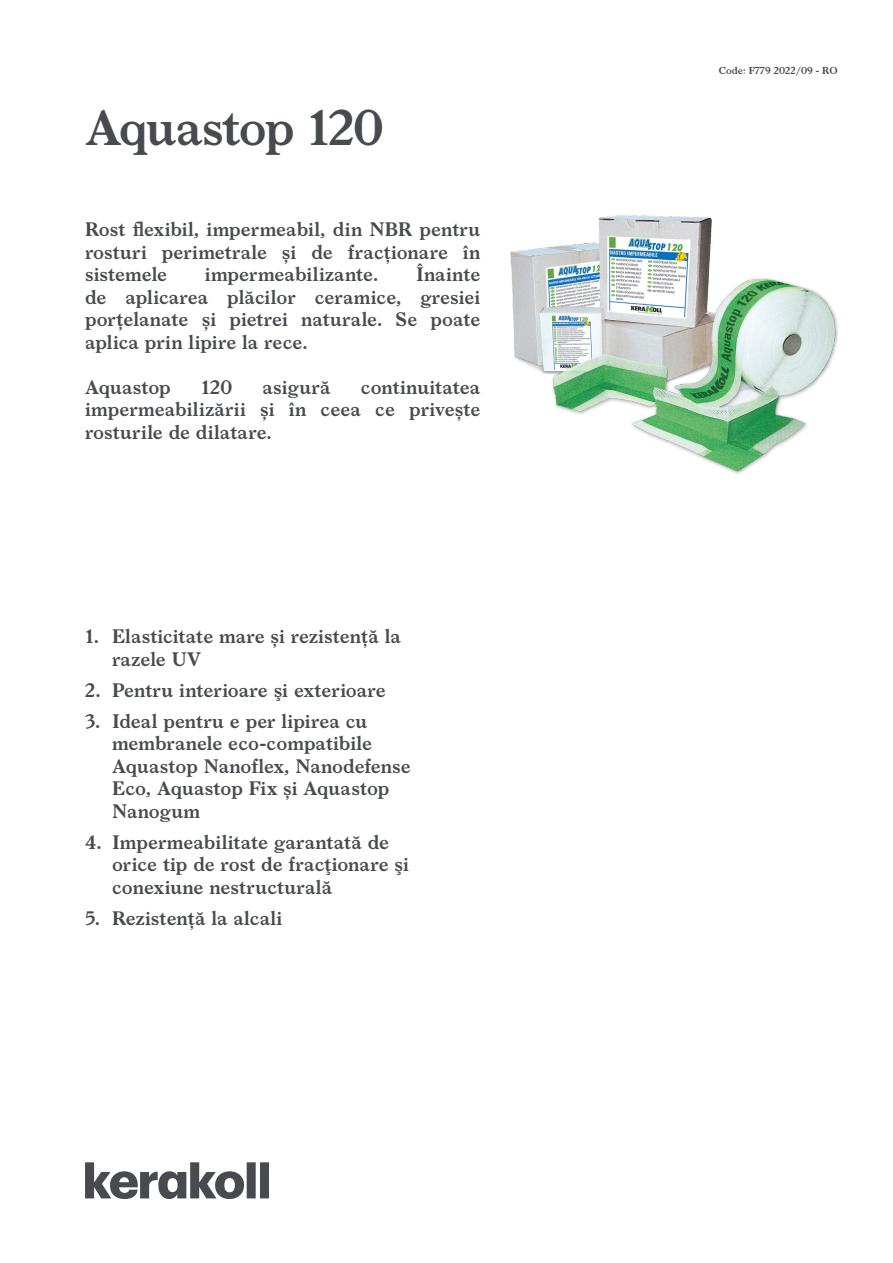
<style>
.page{position:relative;width:893px;height:1263px;background:#fff}
.page>*{position:absolute;margin:0;border:0;box-sizing:border-box;transform-origin:0 0}
.notag_cover_nome_pr{font:600 48px "Larish Neue";letter-spacing:-.035em;color:#474a4e}
.cover_descrizione_pr{font:600 18.75px/22.5px "Larish Neue";color:#474a4e;text-align:justify}
.t1{font:600 9.75px "Larish Neue";color:#474a4e}
</style>
<div class="page">
<svg style="left:85px;top:1162px;width:184px;height:37px"></svg>
<img style="left:510px;top:215px;width:328px;height:259px">
<p class="notag_cover_nome_pr" style="left:85px;top:91px;width:300px">Aquastop 120</p>
<p class="cover_descrizione_pr" style="left:85px;top:217px;width:397px">Rost flexibil, impermeabil, din NBR pentru rosturi perimetrale și de fracționare în sistemele</p>
<p class="cover_descrizione_pr" style="left:85px;top:262px;width:397px;text-indent:331px">Înainte de aplicarea plăcilor ceramice, gresiei porțelanate și pietrei naturale. Se poate aplica prin lipire la rece.</p>
<p class="cover_descrizione_pr" style="left:85px;top:374px;width:87px">Aquastop</p>
<p class="cover_descrizione_pr" style="left:201px;top:374px;width:32px">120</p>
<p class="cover_descrizione_pr" style="left:262px;top:374px;width:70px">asigură</p>
<p class="cover_descrizione_pr" style="left:205px;top:262px;width:175px">impermeabilizante.</p>
<p class="cover_descrizione_pr" style="left:85px;top:374px;width:397px;text-indent:276px">continuitatea impermeabilizării și în ceea ce privește rosturile de dilatare.</p>
<p class="cover_descrizione_pr" style="left:112px;top:624px;width:290px;text-indent:-27px">1. Elasticitate mare și rezistență la razele UV</p>
<p class="cover_descrizione_pr" style="left:85px;top:677px;width:302px">2. Pentru interioare şi exterioare</p>
<p class="cover_descrizione_pr" style="left:112px;top:708px;width:300px;text-align:left;text-indent:-27px">3. Ideal pentru e per lipirea cu membranele eco-compatibile<br>Aquastop Nanoflex, Nanodefense<br>Eco, Aquastop Fix și Aquastop<br>Nanogum</p>
<p class="cover_descrizione_pr" style="left:112px;top:829px;width:298px;text-align:left;text-indent:-27px">4. Impermeabilitate garantată de orice tip de rost de fracţionare şi conexiune nestructurală</p>
<p class="cover_descrizione_pr" style="left:85px;top:905px;width:199px">5. Rezistență la alcali</p>
<p class="t1" style="left:719px;top:63px;width:121px">Code: F779 2022/09 - RO</p>
</div>
